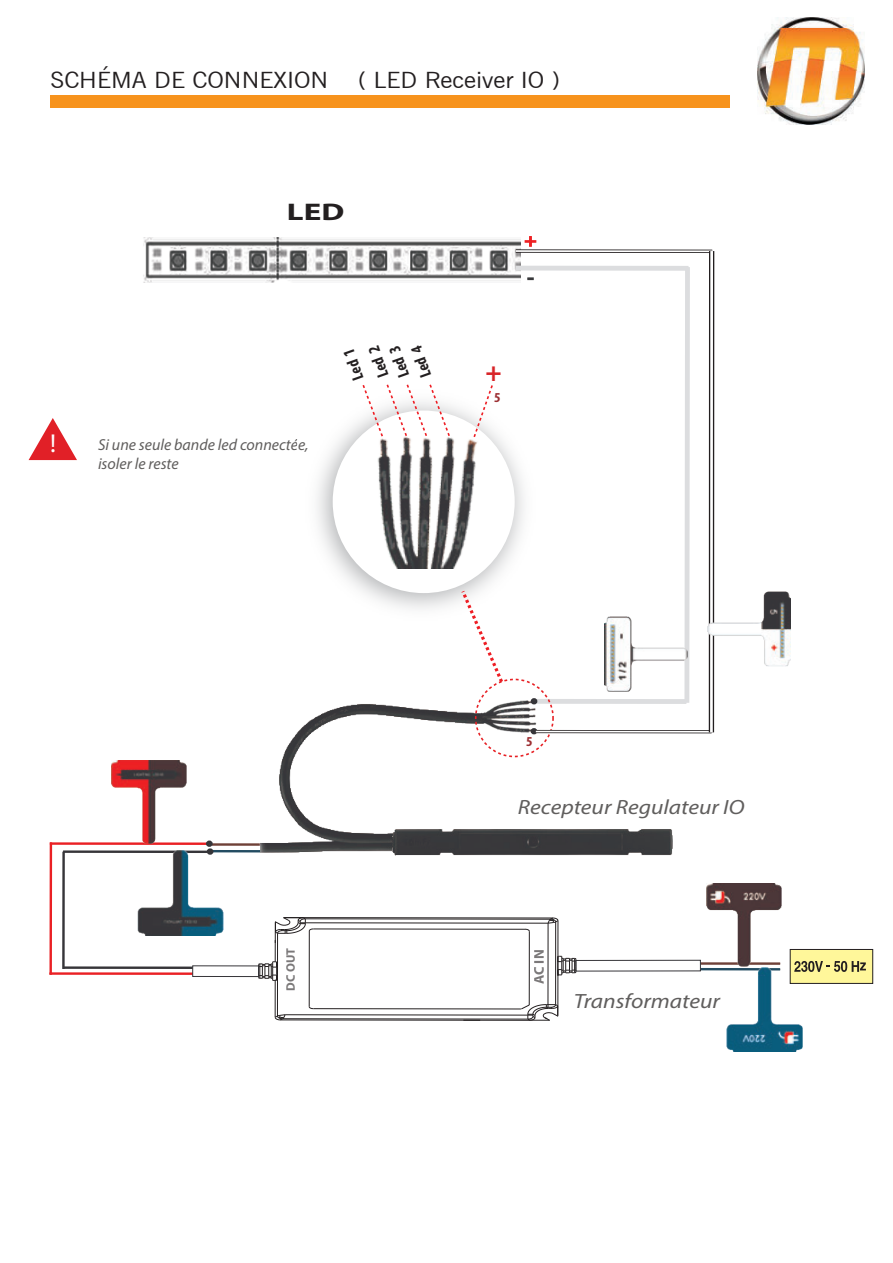
<style>
.page{position:relative;width:893px;height:1263px;background:#fff}
.page>*{position:absolute;margin:0;border:0;box-sizing:border-box;transform-origin:0 0}
.t1{font:700 27.45px "Myriad Pro";color:#d82428}
.t2{font:25.95px "Myriad Pro";color:#fff}
.t3{font:700 24.15px "Myriad Pro";color:#231f20;scale:1.37 1}
.t4{font:22.5px "News Gothic BT";color:#231f20;scale:1.1 1}
.t5{font:italic 20.7px "Myriad Pro";color:#605e5d;scale:1.14 1}
.t6{font:700 condensed 16.35px/24.3px "Myriad Pro";color:#231f20;text-align:center}
.t7{font:italic 15.9px/19.2px "Myriad Pro";color:#605e5d}
.t8{font:700 14.1px "Myriad Pro";color:#231f20}
.t9{font:700 condensed 13.65px "Myriad Pro";color:#9c2f32;scale:1.11 1}
.t10{font:700 12.45px "Myriad Pro";color:#231f20}
</style>
<div class="page">
<img style="left:758px;top:18px;width:106px;height:107px">
<div style="left:50px;top:95px;width:680px;height:12px;background:#f7931d"></div>
<hr style="left:700px;top:962px;width:80px;height:3px;background:#6f4138">
<svg style="left:701px;top:964px;width:68px;height:4px"></svg>
<hr style="left:700px;top:968px;width:80px;height:2px;background:#234c62">
<img style="left:143px;top:238px;width:377px;height:44px">
<svg style="left:524px;top:236px;width:13px;height:11px"></svg>
<svg style="left:49px;top:842px;width:144px;height:130px"></svg>
<hr style="left:49px;top:972px;width:144px;height:3px;background:#ea2024">
<div style="left:790px;top:949px;width:83px;height:34px;background:#fff79a"></div>
<div style="left:790px;top:949px;width:83px;height:35px;border:1px solid #231f20"></div>
<svg style="left:794px;top:961px;width:72px;height:11px"></svg>
<hr style="left:277px;top:933px;width:1px;height:83px;background:#231f20">
<hr style="left:275px;top:980px;width:1px;height:37px;background:#231f20">
<hr style="left:280px;top:1020px;width:250px;height:1px;background:#231f20">
<hr style="left:283px;top:1018px;width:245px;height:1px;background:#231f20">
<hr style="left:285px;top:1014px;width:243px;height:1px;background:#231f20">
<hr style="left:313px;top:1008px;width:208px;height:1px;background:#231f20">
<svg style="left:275px;top:1014px;width:11px;height:6px"></svg>
<hr style="left:305px;top:922px;width:243px;height:1px;background:#231f20">
<hr style="left:548px;top:923px;width:1px;height:81px;background:#231f20">
<hr style="left:313px;top:929px;width:213px;height:1px;background:#231f20">
<hr style="left:555px;top:922px;width:1px;height:83px;background:#231f20">
<hr style="left:529px;top:931px;width:1px;height:74px;background:#231f20">
<hr style="left:284px;top:917px;width:269px;height:1px;background:#231f20">
<hr style="left:305px;top:918px;width:246px;height:1px;background:#231f20">
<svg style="left:548px;top:917px;width:10px;height:7px"></svg>
<hr style="left:558px;top:921px;width:1px;height:95px;background:#231f20">
<hr style="left:309px;top:931px;width:1px;height:76px;background:#231f20">
<svg style="left:258px;top:917px;width:56px;height:64px"></svg>
<svg style="left:521px;top:1004px;width:38px;height:17px"></svg>
<svg style="left:463px;top:1020px;width:17px;height:1px"></svg>
<div style="left:193px;top:966px;width:66px;height:11px;border:1px solid #363539"></div>
<svg style="left:557px;top:956px;width:20px;height:20px"></svg>
<div style="left:576px;top:960px;width:125px;height:11px;border:1px solid #363539"></div>
<img style="left:317px;top:406px;width:199px;height:203px">
<div style="left:333px;top:410px;width:182px;height:183px;background:#fff;border-radius:50%"></div>
<img style="left:357px;top:435px;width:134px;height:133px">
<hr style="left:63px;top:850px;width:146px;height:3px;background:#363539">
<hr style="left:50px;top:842px;width:158px;height:3px;background:#ea2024">
<img style="left:211px;top:700px;width:461px;height:155px">
<div style="left:212px;top:840px;width:48px;height:14px;background:#fff"></div>
<hr style="left:212px;top:843px;width:48px;height:3px;background:#6f4138">
<hr style="left:211px;top:850px;width:49px;height:2px;background:#234c62">
<svg style="left:516px;top:262px;width:174px;height:446px"></svg>
<svg style="left:531px;top:728px;width:6px;height:6px"></svg>
<svg style="left:361px;top:384px;width:90px;height:54px"></svg>
<svg style="left:472px;top:385px;width:22px;height:54px"></svg>
<svg style="left:459px;top:587px;width:47px;height:99px"></svg>
<svg style="left:29px;top:418px;width:48px;height:42px"></svg>
<div style="left:475px;top:679px;width:79px;height:78px;border:2px dashed #e72125;border-radius:50%"></div>
<div style="left:206px;top:840px;width:7px;height:7px;border:4px solid #363539;border-radius:50%"></div>
<svg style="left:208px;top:842px;width:3px;height:5px"></svg>
<div style="left:207px;top:848px;width:6px;height:7px;border:4px solid #363539;border-radius:50%"></div>
<hr style="left:536px;top:730px;width:176px;height:3px;background:#231f20">
<hr style="left:536px;top:731px;width:176px;height:1px;background:#fff">
<svg style="left:516px;top:249px;width:196px;height:4px"></svg>
<hr style="left:516px;top:250px;width:196px;height:2px;background:#fff">
<div style="left:709px;top:251px;width:5px;height:481px;background:#231f20"></div>
<hr style="left:710px;top:251px;width:3px;height:481px;background:#fff">
<img style="left:707px;top:591px;width:83px;height:76px">
<img style="left:727px;top:968px;width:75px;height:83px">
<img style="left:706px;top:884px;width:76px;height:83px">
<img style="left:133px;top:850px;width:91px;height:85px">
<img style="left:111px;top:760px;width:75px;height:84px">
<img style="left:605px;top:616px;width:83px;height:75px">
<h3 class="t4" style="left:51px;top:66px;width:254px">SCHÉMA DE CONNEXION</h3>
<h3 class="t4" style="left:358px;top:66px;width:185px">( LED Receiver IO )</h3>
<h3 class="t3" style="left:287px;top:196px;width:43px">LED</h3>
<h2 class="t2" style="left:50px;top:427px;width:7px">!</h2>
<p class="t7" style="left:98px;top:434px;width:212px">Si une seule bande led connectée, isoler le reste</p>
<p class="t6" style="left:349px;top:390px;width:40px;rotate:-110deg">Led 1<br>Led 2</p>
<p class="t6" style="left:397px;top:388px;width:42px;line-height:20.5px;rotate:-110deg">Led 3<br>Led 4</p>
<h1 class="t1" style="left:485px;top:354px;width:18px">+</h1>
<p class="t9" style="left:494px;top:389px;width:7px">5</p>
<p class="t10" style="left:283px;top:991px;width:44px;rotate:-90deg">DC OUT</p>
<p class="t9" style="left:526px;top:733px;width:7px">5</p>
<h3 class="t5" style="left:518px;top:794px;width:200px">Recepteur Regulateur IO</h3>
<p class="t8" style="left:530px;top:984px;width:36px;rotate:-90deg">AC IN</p>
<h3 class="t5" style="left:574px;top:988px;width:130px">Transformateur</h3>
</div>
